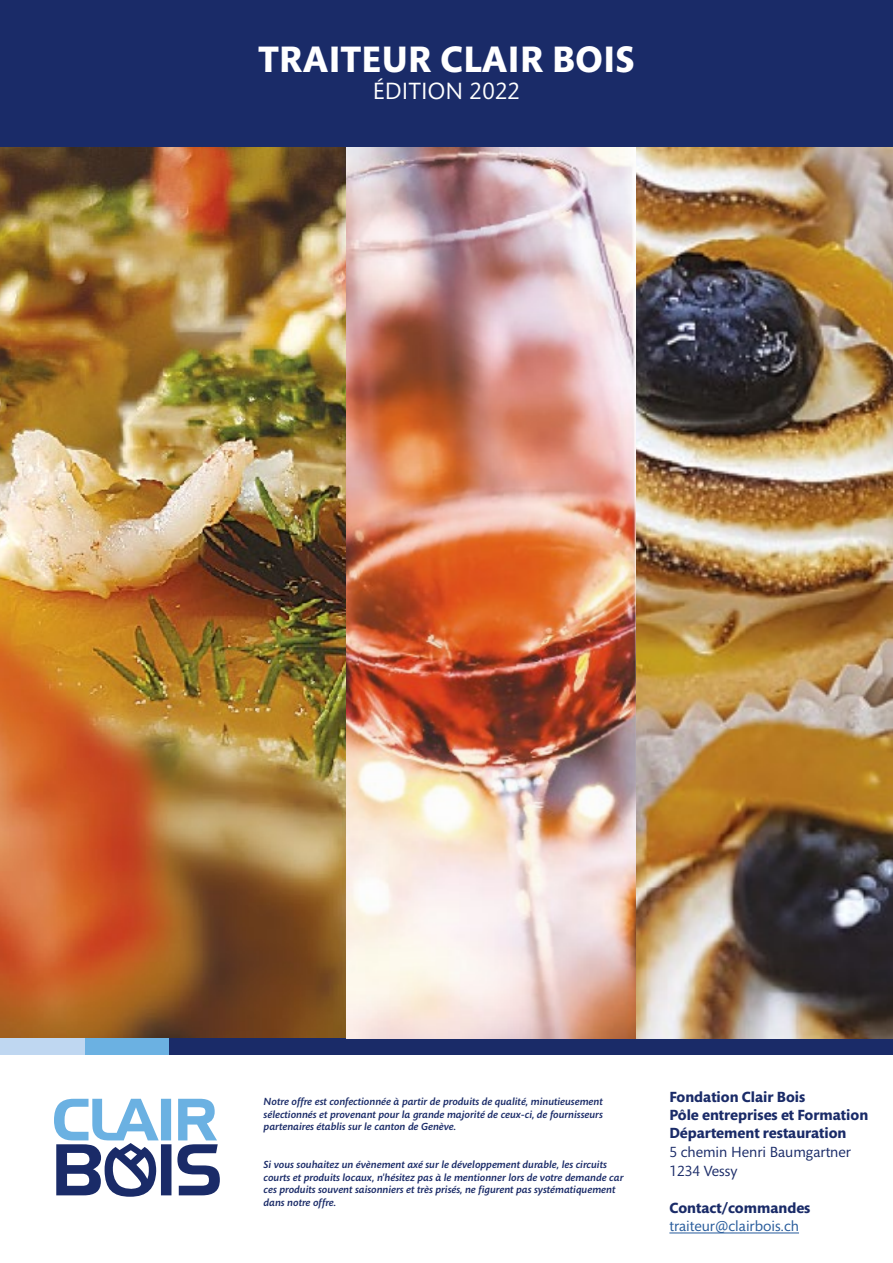
<style>
.page{position:relative;width:893px;height:1263px;background:#fff}
.page>*{position:absolute;margin:0;border:0;box-sizing:border-box;transform-origin:0 0}
.t1{font:700 37.5px "Mundo Sans Std";letter-spacing:.01em;color:#fff}
.t2{font:24px "Mundo Sans Std";letter-spacing:.01em;color:#fff}
.t3{font:700 15px/18px "Mundo Sans Std";color:#1a2b68}
.t4{font:15px/18.8px "Mundo Sans Std";color:#1a2b68}
.t5{font:15px "Mundo Sans Std";color:#275b9b}
.t6{font:italic 500 10.5px/12.6px "Mundo Sans Std";color:#1a2b68;text-align:justify}
</style>
<div class="page">
<div style="left:0;top:1037px;width:808px;height:17px;background:#bfd7f1"></div>
<div style="left:85px;top:1037px;width:808px;height:17px;background:#6bb1e2"></div>
<div style="left:169px;top:1037px;width:724px;height:17px;background:#1a2b68"></div>
<svg style="left:54px;top:1099px;width:166px;height:98px"></svg>
<div style="left:0;top:0;width:893px;height:148px;background:#1a2b68"></div>
<hr style="left:669px;top:1233px;width:130px;height:1px;background:#275b9b">
<img style="left:0;top:148px;width:893px;height:890px">
<h1 class="t1" style="left:258px;top:39px;width:378px">TRAITEUR CLAIR BOIS</h1>
<h2 class="t2" style="left:373px;top:79px;width:149px">ÉDITION 2022</h2>
<p class="t6" style="left:264px;top:1096px;width:341px">Notre offre est confectionnée à partir de produits de qualité, minutieusement sélectionnés et provenant pour la grande majorité de ceux-ci, de fournisseurs partenaires établis sur le canton de Genève.</p>
<p class="t6" style="left:264px;top:1159px;width:361px;text-align:left">Si vous souhaitez un évènement axé sur le développement durable, les circuits courts et produits locaux, n'hésitez pas à le mentionner lors de votre demande car ces produits souvent saisonniers et très prisés, ne figurent pas systématiquement dans notre offre.</p>
<h3 class="t3" style="left:669px;top:1088px;width:200px">Fondation Clair Bois<br>Pôle entreprises et Formation<br>Département restauration</h3>
<h3 class="t4" style="left:669px;top:1143px;width:183px">5 chemin Henri Baumgartner<br>1234 Vessy</h3>
<h3 class="t3" style="left:669px;top:1199px;width:142px">Contact/commandes</h3>
<h3 class="t5" style="left:669px;top:1218px;width:131px">traiteur@clairbois.ch</h3>
</div>
